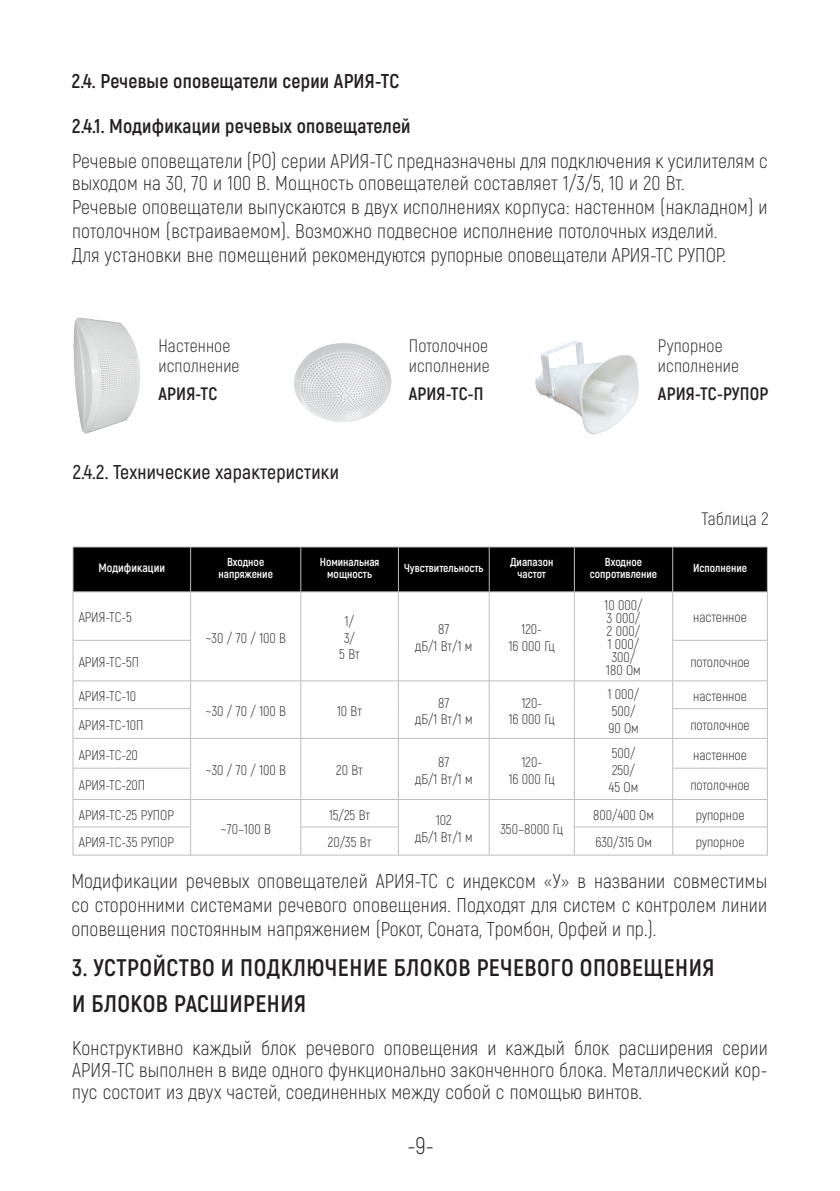
<style>
.page{position:relative;width:840px;height:1191px;background:#fff}
.page>*{position:absolute;margin:0;border:0;box-sizing:border-box;transform-origin:0 0}
.t1{font:700 24px/36px "Akrobat";letter-spacing:.02em;color:#231f20}
.t2{font:300 24px "Akrobat";color:#231f20}
.t3{font:300 20px/24px "Akrobat";letter-spacing:.01em;color:#231f20;text-align:justify}
.t4{font:700 20px "Akrobat";letter-spacing:.01em;color:#231f20}
.t5{font:600 20px "Akrobat";letter-spacing:.01em;color:#231f20}
.t6{font:300 18px/20px "Akrobat";letter-spacing:.01em;color:#231f20}
.t7{font:700 18px "Akrobat";letter-spacing:.01em;color:#231f20}
.t8{font:300 14px/16.8px "Akrobat";color:#231f20;text-align:center}
.t9{font:700 12.2px "Akrobat";color:#fff}
.t10{font:700 11.6px/12px "Akrobat";color:#fff;text-align:center}
</style>
<div class="page">
<div style="left:74px;top:547px;width:692px;height:44px;background:#000"></div>
<svg style="left:74px;top:592px;width:598px;height:88px"></svg>
<div style="left:73px;top:640px;width:117px;height:41px;background:#fff"></div>
<hr style="left:190px;top:547px;width:1px;height:44px;background:#bcbdc0">
<hr style="left:300px;top:547px;width:1px;height:44px;background:#bcbdc0">
<hr style="left:398px;top:547px;width:1px;height:44px;background:#bcbdc0">
<hr style="left:488px;top:547px;width:1px;height:44px;background:#bcbdc0">
<hr style="left:573px;top:547px;width:1px;height:44px;background:#bcbdc0">
<hr style="left:672px;top:547px;width:1px;height:44px;background:#bcbdc0">
<hr style="left:73px;top:591px;width:117px;height:1px;background:#bcbdc0">
<hr style="left:190px;top:591px;width:110px;height:1px;background:#bcbdc0">
<hr style="left:190px;top:592px;width:1px;height:48px;background:#bcbdc0">
<hr style="left:300px;top:591px;width:98px;height:1px;background:#bcbdc0">
<hr style="left:300px;top:592px;width:1px;height:48px;background:#bcbdc0">
<hr style="left:398px;top:591px;width:91px;height:1px;background:#bcbdc0">
<hr style="left:398px;top:592px;width:1px;height:48px;background:#bcbdc0">
<hr style="left:489px;top:591px;width:85px;height:1px;background:#bcbdc0">
<hr style="left:488px;top:592px;width:1px;height:48px;background:#bcbdc0">
<hr style="left:574px;top:591px;width:98px;height:1px;background:#bcbdc0">
<hr style="left:573px;top:592px;width:1px;height:48px;background:#bcbdc0">
<hr style="left:300px;top:640px;width:1px;height:40px;background:#bcbdc0">
<hr style="left:398px;top:640px;width:1px;height:40px;background:#bcbdc0">
<hr style="left:488px;top:640px;width:1px;height:40px;background:#bcbdc0">
<hr style="left:573px;top:640px;width:1px;height:40px;background:#bcbdc0">
<hr style="left:672px;top:591px;width:95px;height:1px;background:#bcbdc0">
<hr style="left:672px;top:592px;width:1px;height:48px;background:#bcbdc0">
<hr style="left:73px;top:640px;width:118px;height:1px;background:#bcbdc0">
<hr style="left:190px;top:640px;width:1px;height:40px;background:#bcbdc0">
<hr style="left:672px;top:640px;width:95px;height:1px;background:#bcbdc0">
<hr style="left:672px;top:640px;width:1px;height:40px;background:#bcbdc0">
<hr style="left:73px;top:680px;width:117px;height:1px;background:#bcbdc0">
<hr style="left:190px;top:680px;width:110px;height:1px;background:#bcbdc0">
<hr style="left:300px;top:680px;width:98px;height:1px;background:#bcbdc0">
<hr style="left:398px;top:680px;width:91px;height:1px;background:#bcbdc0">
<hr style="left:489px;top:680px;width:85px;height:1px;background:#bcbdc0">
<hr style="left:574px;top:680px;width:98px;height:1px;background:#bcbdc0">
<hr style="left:672px;top:680px;width:95px;height:1px;background:#bcbdc0">
<hr style="left:73px;top:546px;width:117px;height:1px;background:#bcbdc0">
<hr style="left:73px;top:547px;width:1px;height:44px;background:#bcbdc0">
<hr style="left:190px;top:546px;width:110px;height:1px;background:#bcbdc0">
<hr style="left:300px;top:546px;width:98px;height:1px;background:#bcbdc0">
<hr style="left:398px;top:546px;width:91px;height:1px;background:#bcbdc0">
<hr style="left:489px;top:546px;width:85px;height:1px;background:#bcbdc0">
<hr style="left:574px;top:546px;width:98px;height:1px;background:#bcbdc0">
<hr style="left:672px;top:546px;width:95px;height:1px;background:#bcbdc0">
<hr style="left:766px;top:547px;width:1px;height:44px;background:#bcbdc0">
<hr style="left:73px;top:592px;width:1px;height:48px;background:#bcbdc0">
<hr style="left:766px;top:592px;width:1px;height:48px;background:#bcbdc0">
<hr style="left:73px;top:640px;width:1px;height:40px;background:#bcbdc0">
<hr style="left:766px;top:640px;width:1px;height:40px;background:#bcbdc0">
<svg style="left:73px;top:681px;width:694px;height:174px"></svg>
<img style="left:294px;top:343px;width:98px;height:79px">
<img style="left:535px;top:341px;width:104px;height:94px">
<img style="left:73px;top:317px;width:67px;height:117px">
<p class="t4" style="left:72px;top:68px;width:329px">2.4. Речевые оповещатели серии АРИЯ-ТС</p>
<p class="t4" style="left:72px;top:113px;width:340px">2.4.1. Модификации речевых оповещателей</p>
<p class="t3" style="left:72px;top:150px;width:696px;line-height:22px">Речевые оповещатели (РО) серии АРИЯ-ТС предназначены для подключения к усилителям с выходом на 30, 70 и 100 В. Мощность оповещателей составляет 1/3/5, 10 и 20 Вт.</p>
<p class="t3" style="left:72px;top:195px;width:696px;text-align:left">Речевые оповещатели выпускаются в двух исполнениях корпуса: настенном (накладном) и потолочном (встраиваемом). Возможно подвесное исполнение потолочных изделий.<br>Для установки вне помещений рекомендуются рупорные оповещатели АРИЯ-ТС РУПОР.</p>
<p class="t6" style="left:158px;top:335px;width:82px">Настенное исполнение</p>
<p class="t6" style="left:408px;top:335px;width:82px">Потолочное исполнение</p>
<p class="t6" style="left:657px;top:335px;width:82px">Рупорное исполнение</p>
<p class="t7" style="left:158px;top:382px;width:60px">АРИЯ-ТС</p>
<p class="t7" style="left:408px;top:383px;width:76px">АРИЯ-ТС-П</p>
<p class="t7" style="left:657px;top:382px;width:112px">АРИЯ-ТС-РУПОР</p>
<p class="t5" style="left:73px;top:459px;width:267px">2.4.2. Технические характеристики</p>
<p class="t6" style="left:701px;top:509px;width:68px">Таблица 2</p>
<p class="t9" style="left:98px;top:560px;width:68px">Модификации</p>
<p class="t10" style="left:218px;top:556px;width:56px">Входное напряжение</p>
<p class="t10" style="left:319px;top:556px;width:61px">Номинальная мощность</p>
<p class="t10" style="left:404px;top:562px;width:81px">Чувствительность</p>
<p class="t10" style="left:510px;top:556px;width:45px">Диапазон частот</p>
<p class="t10" style="left:589px;top:556px;width:69px">Входное сопротивление</p>
<p class="t10" style="left:692px;top:562px;width:55px">Исполнение</p>
<p class="t8" style="left:79px;top:609px;width:55px">АРИЯ-ТС-5</p>
<p class="t8" style="left:205px;top:629px;width:82px">~30 / 70 / 100 В</p>
<p class="t8" style="left:604px;top:599px;width:39px;line-height:13px">10 000/<br>3 000/<br>2 000/<br>1 000/<br>300/<br>180 Ом</p>
<p class="t8" style="left:339px;top:612px;width:22px">1/<br>3/<br>5 Вт</p>
<p class="t8" style="left:415px;top:621px;width:59px">87<br>дБ/1 Вт/1 м</p>
<p class="t8" style="left:508px;top:621px;width:48px">120-<br>16 000 Гц</p>
<p class="t8" style="left:692px;top:609px;width:55px">настенное</p>
<p class="t8" style="left:79px;top:653px;width:62px">АРИЯ-ТС-5П</p>
<p class="t8" style="left:690px;top:653px;width:61px">потолочное</p>
<p class="t8" style="left:79px;top:687px;width:59px">АРИЯ-ТС-10</p>
<p class="t8" style="left:205px;top:702px;width:82px">~30 / 70 / 100 В</p>
<p class="t8" style="left:337px;top:702px;width:27px">10 Вт</p>
<p class="t8" style="left:415px;top:694px;width:59px">87<br>дБ/1 Вт/1 м</p>
<p class="t8" style="left:508px;top:694px;width:48px">120-<br>16 000 Гц</p>
<p class="t8" style="left:607px;top:686px;width:33px;text-align:left">1 000/<br>500/<br>90 Ом</p>
<p class="t8" style="left:692px;top:687px;width:55px">настенное</p>
<p class="t8" style="left:79px;top:716px;width:66px">АРИЯ-ТС-10П</p>
<p class="t8" style="left:690px;top:716px;width:61px">потолочное</p>
<p class="t8" style="left:79px;top:746px;width:61px">АРИЯ-ТС-20</p>
<p class="t8" style="left:205px;top:762px;width:82px">~30 / 70 / 100 В</p>
<p class="t8" style="left:336px;top:762px;width:28px">20 Вт</p>
<p class="t8" style="left:415px;top:753px;width:59px">87<br>дБ/1 Вт/1 м</p>
<p class="t8" style="left:508px;top:753px;width:48px">120-<br>16 000 Гц</p>
<p class="t8" style="left:608px;top:745px;width:31px;text-align:left">500/<br>250/<br>45 Ом</p>
<p class="t8" style="left:692px;top:746px;width:55px">настенное</p>
<p class="t8" style="left:79px;top:777px;width:68px">АРИЯ-ТС-20П</p>
<p class="t8" style="left:690px;top:777px;width:61px">потолочное</p>
<p class="t8" style="left:79px;top:806px;width:97px">АРИЯ-ТС-25 РУПОР</p>
<p class="t8" style="left:220px;top:820px;width:52px">~70–100 В</p>
<p class="t8" style="left:593px;top:806px;width:62px">800/400 Ом</p>
<p class="t8" style="left:695px;top:806px;width:50px">рупорное</p>
<p class="t8" style="left:329px;top:806px;width:43px">15/25 Вт</p>
<p class="t8" style="left:415px;top:812px;width:59px">102<br>дБ/1 Вт/1 м</p>
<p class="t8" style="left:500px;top:820px;width:64px">350–8000 Гц</p>
<p class="t8" style="left:79px;top:834px;width:97px">АРИЯ-ТС-35 РУПОР</p>
<p class="t8" style="left:328px;top:834px;width:45px">20/35 Вт</p>
<p class="t8" style="left:595px;top:834px;width:58px">630/315 Ом</p>
<p class="t8" style="left:695px;top:834px;width:50px">рупорное</p>
<p class="t3" style="left:71px;top:868px;width:697px">Модификации речевых оповещателей АРИЯ-ТС с индексом «У» в названии совместимы со сторонними системами речевого оповещения. Подходят для систем с контролем линии оповещения постоянным напряжением (Рокот, Соната, Тромбон, Орфей и пр.).</p>
<p class="t1" style="left:72px;top:949px;width:643px">3. УСТРОЙСТВО И ПОДКЛЮЧЕНИЕ БЛОКОВ РЕЧЕВОГО ОПОВЕЩЕНИЯ<br>И БЛОКОВ РАСШИРЕНИЯ</p>
<p class="t3" style="left:72px;top:1036px;width:696px;line-height:22px">Конструктивно каждый блок речевого оповещения и каждый блок расширения серии АРИЯ-ТС выполнен в виде одного функционально законченного блока. Металлический кор&shy;пус состоит из двух частей, соединенных между собой с помощью винтов.</p>
<p class="t2" style="left:407px;top:1131px;width:28px">-9-</p>
</div>
